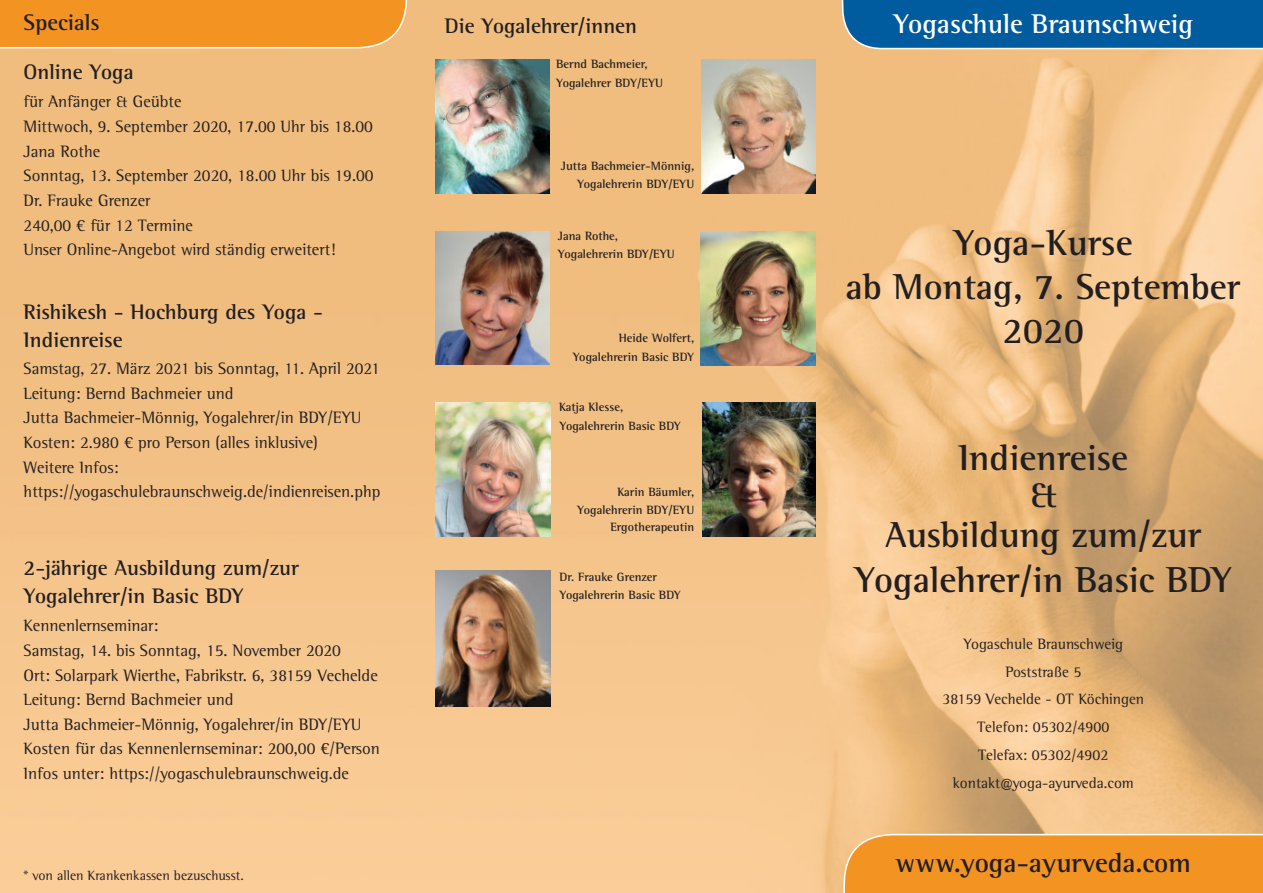
<style>
.page{position:relative;width:1263px;height:893px;background:#fff}
.page>*{position:absolute;margin:0;border:0;box-sizing:border-box;transform-origin:0 0}
.t1{font:700 36.9px/44.4px "Rotis Semi Serif Std";color:#231f20;text-align:center}
.t2{font:700 27.75px "Rotis Semi Serif Std";color:#fff}
.t3{font:700 27.75px "Rotis Semi Serif Std";color:#231f20}
.t4{font:700 23.1px "Rotis Semi Serif Std";color:#231f20}
.t5{font:700 21.6px/27.8px "Rotis Semi Serif Std";color:#231f20}
.t6{font:16.95px/24.6px "Rotis Semi Serif Std";color:#231f20}
.t7{font:15.45px/27.8px "Rotis Semi Serif Std";color:#231f20;text-align:center}
.t8{font:13.8px "Rotis Semi Serif Std";color:#231f20}
.t9{font:700 12.3px/18.5px "Rotis Semi Serif Std";color:#231f20}
</style>
<div class="page">
<img style="left:0;top:0;width:1263px;height:893px">
<svg style="left:0;top:0;width:408px;height:49px;background:#f3972c"></svg>
<svg style="left:841px;top:0;width:422px;height:50px;background:#0f63a1"></svg>
<svg style="left:842px;top:833px;width:421px;height:60px;background:#f3972b"></svg>
<img style="left:436px;top:60px;width:113px;height:133px">
<img style="left:436px;top:231px;width:113px;height:133px">
<img style="left:700px;top:231px;width:115px;height:135px">
<img style="left:701px;top:59px;width:115px;height:134px">
<img style="left:436px;top:402px;width:114px;height:134px">
<img style="left:703px;top:402px;width:112px;height:134px">
<img style="left:436px;top:571px;width:114px;height:135px">
<h3 class="t4" style="left:24px;top:14px;width:78px">Specials</h3>
<h2 class="t2" style="left:893px;top:14px;width:301px">Yogaschule Braunschweig</h2>
<p class="t5" style="left:445px;top:15px;width:194px">Die Yogalehrer/innen</p>
<p class="t5" style="left:24px;top:61px;width:111px">Online Yoga</p>
<p class="t6" style="left:24px;top:92px;width:351px">für Anfänger &amp; Geübte<br>Mittwoch, 9. September 2020, 17.00 Uhr bis 18.00<br>Jana Rothe<br>Sonntag, 13. September 2020, 18.00 Uhr bis 19.00<br>Dr. Frauke Grenzer<br>240,00 € für 12 Termine<br>Unser Online-Angebot wird ständig erweitert!</p>
<p class="t5" style="left:24px;top:301px;width:301px">Rishikesh - Hochburg des Yoga -<br>Indienreise</p>
<p class="t6" style="left:24px;top:358px;width:358px">Samstag, 27. März 2021 bis Sonntag, 11. April 2021<br>Leitung: Bernd Bachmeier und<br>Jutta Bachmeier-Mönnig, Yogalehrer/in BDY/EYU Kosten: 2.980 € pro Person (alles inklusive)<br>Weitere Infos: https://yogaschulebraunschweig.de/indienreisen.php</p>
<p class="t5" style="left:24px;top:557px;width:277px">2-jährige Ausbildung zum/zur<br>Yogalehrer/in Basic BDY</p>
<p class="t6" style="left:24px;top:615px;width:358px">Kennenlernseminar:<br>Samstag, 14. bis Sonntag, 15. November 2020<br>Ort: Solarpark Wierthe, Fabrikstr. 6, 38159 Vechelde Leitung: Bernd Bachmeier und<br>Jutta Bachmeier-Mönnig, Yogalehrer/in BDY/EYU Kosten für das Kennenlernseminar: 200,00 €/Person Infos unter: https://yogaschulebraunschweig.de</p>
<p class="t8" style="left:24px;top:870px;width:222px">* von allen Krankenkassen bezuschusst.</p>
<p class="t9" style="left:556px;top:57px;width:108px">Bernd Bachmeier,<br>Yogalehrer BDY/EYU</p>
<p class="t9" style="left:561px;top:158px;width:135px;text-align:right">Jutta Bachmeier-Mönnig,<br>Yogalehrerin BDY/EYU</p>
<p class="t9" style="left:558px;top:228px;width:119px">Jana Rothe,<br>Yogalehrerin BDY/EYU</p>
<p class="t9" style="left:573px;top:330px;width:123px;text-align:right">Heide Wolfert,<br>Yogalehrerin Basic BDY</p>
<p class="t9" style="left:559px;top:399px;width:123px">Katja Klesse,<br>Yogalehrerin Basic BDY</p>
<p class="t9" style="left:577px;top:485px;width:119px;line-height:17.4px;text-align:right">Karin Bäumler,<br>Yogalehrerin BDY/EYU<br>Ergotherapeutin</p>
<p class="t9" style="left:559px;top:570px;width:123px;line-height:17.2px">Dr. Frauke Grenzer<br>Yogalehrerin Basic BDY</p>
<h1 class="t1" style="left:846px;top:225px;width:396px">Yoga-Kurse<br>ab Montag, 7. September<br>2020</h1>
<h1 class="t1" style="left:958px;top:444px;width:171px;line-height:36.9px">Indienreise &amp;</h1>
<h1 class="t1" style="left:885px;top:518px;width:318px">Ausbildung zum/zur</h1>
<h1 class="t1" style="left:854px;top:562px;width:379px">Yogalehrer/in Basic BDY</h1>
<p class="t7" style="left:942px;top:632px;width:203px">Yogaschule Braunschweig<br>Poststraße 5<br>38159 Vechelde - OT Köchingen<br>Telefon: 05302/4900<br>Telefax: 05302/4902 kontakt@yoga-ayurveda.com</p>
<h2 class="t3" style="left:895px;top:852px;width:297px">www.yoga-ayurveda.com</h2>
</div>
